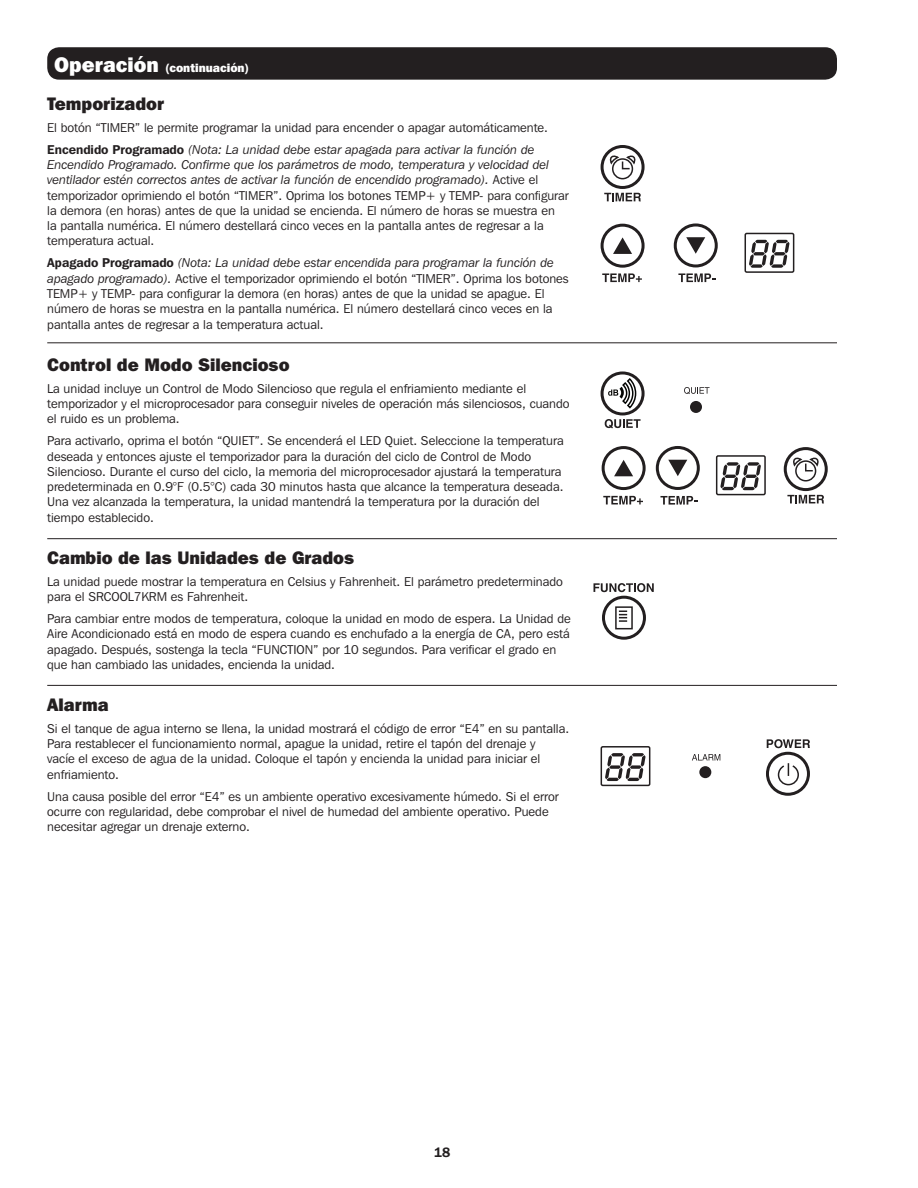
<style>
.page{position:relative;width:918px;height:1188px;background:#fff}
.page>*{position:absolute;margin:0;border:0;box-sizing:border-box;transform-origin:0 0}
.t1{font:800 18px "Franklin Gothic IT Cby BT";color:#231f20}
.t2{font:600 13.5px "Franklin Gothic IT Cby BT";color:#231f20}
.t3{font:12.75px/15.3px "Franklin Gothic IT Cby BT";color:#231f20}
.t4{font:800 12px "Franklin Gothic IT Cby BT";color:#fff}
.s1{font-size:21px}
.s2{font-weight:600}
.s3{font-style:italic}
</style>
<div class="page">
<div style="left:47px;top:47px;width:790px;height:33px;background:#231f20;border-radius:12px"></div>
<div style="left:766px;top:752px;width:44px;height:44px;border:3px solid #231f20;border-radius:50%"></div>
<svg style="left:777px;top:763px;width:22px;height:23px"></svg>
<svg style="left:767px;top:739px;width:43px;height:9px"></svg>
<div style="left:601px;top:746px;width:49px;height:40px;border:2px solid #231f20;border-radius:2px"></div>
<svg style="left:605px;top:753px;width:40px;height:28px"></svg>
<div style="left:699px;top:766px;width:12px;height:12px;background:#231f20;border-radius:50%"></div>
<svg style="left:692px;top:754px;width:28px;height:7px"></svg>
<hr style="left:47px;top:538px;width:790px;height:1px;background:#231f20">
<hr style="left:47px;top:342px;width:790px;height:1px;background:#231f20">
<hr style="left:47px;top:685px;width:790px;height:1px;background:#231f20">
<div style="left:602px;top:446px;width:44px;height:44px;border:3px solid #231f20;border-radius:50%"></div>
<svg style="left:614px;top:460px;width:19px;height:16px"></svg>
<svg style="left:603px;top:496px;width:40px;height:8px"></svg>
<div style="left:602px;top:596px;width:44px;height:44px;border:3px solid #231f20;border-radius:50%"></div>
<svg style="left:615px;top:606px;width:18px;height:24px"></svg>
<svg style="left:594px;top:583px;width:60px;height:9px"></svg>
<div style="left:656px;top:446px;width:44px;height:44px;border:3px solid #231f20;border-radius:50%"></div>
<svg style="left:668px;top:460px;width:19px;height:16px"></svg>
<svg style="left:660px;top:496px;width:37px;height:9px"></svg>
<div style="left:716px;top:455px;width:50px;height:40px;border:2px solid #231f20;border-radius:2px"></div>
<svg style="left:720px;top:462px;width:41px;height:28px"></svg>
<div style="left:784px;top:447px;width:44px;height:44px;border:3px solid #231f20;border-radius:50%"></div>
<svg style="left:793px;top:455px;width:26px;height:27px"></svg>
<svg style="left:787px;top:495px;width:37px;height:8px"></svg>
<div style="left:690px;top:401px;width:12px;height:12px;background:#231f20;border-radius:50%"></div>
<svg style="left:684px;top:387px;width:26px;height:7px"></svg>
<div style="left:601px;top:224px;width:44px;height:44px;border:3px solid #231f20;border-radius:50%"></div>
<svg style="left:613px;top:237px;width:19px;height:17px"></svg>
<svg style="left:602px;top:273px;width:40px;height:9px"></svg>
<div style="left:674px;top:223px;width:44px;height:44px;border:3px solid #231f20;border-radius:50%"></div>
<svg style="left:686px;top:237px;width:19px;height:17px"></svg>
<svg style="left:678px;top:273px;width:37px;height:9px"></svg>
<div style="left:745px;top:233px;width:49px;height:40px;border:2px solid #231f20;border-radius:2px"></div>
<svg style="left:749px;top:240px;width:40px;height:28px"></svg>
<div style="left:601px;top:145px;width:44px;height:44px;border:3px solid #231f20;border-radius:50%"></div>
<svg style="left:609px;top:153px;width:27px;height:27px"></svg>
<svg style="left:604px;top:193px;width:37px;height:8px"></svg>
<div style="left:601px;top:371px;width:44px;height:44px;border:3px solid #231f20;border-radius:50%"></div>
<svg style="left:605px;top:419px;width:36px;height:9px"></svg>
<svg style="left:608px;top:377px;width:29px;height:33px"></svg>
<p class="t4" style="left:54px;top:61px;width:196px"><span class="s1">Operación</span> (continuación)</p>
<p class="t1" style="left:47px;top:92px;width:119px">Temporizador</p>
<p class="t3" style="left:47px;top:119px;width:502px">El botón “TIMER” le permite programar la unidad para encender o apagar automáticamente.</p>
<p class="t3" style="left:47px;top:141px;width:523px"><span class="s2">Encendido Programado</span> <span class="s3">(Nota: La unidad debe estar apagada para activar la función de Encendido Programado. Confirme que los parámetros de modo, temperatura y velocidad del ventilador estén correctos antes de activar la función de encendido programado).</span> Active el temporizador oprimiendo el botón “TIMER”. Oprima los botones TEMP+ y TEMP- para configurar la demora (en horas) antes de que la unidad se encienda. El número de horas se muestra en<br>la pantalla numérica. El número destellará cinco veces en la pantalla antes de regresar a la temperatura actual.</p>
<p class="t3" style="left:47px;top:255px;width:523px"><span class="s2">Apagado Programado</span> <span class="s3">(Nota: La unidad debe estar encendida para programar la función de apagado programado).</span> Active el temporizador oprimiendo el botón “TIMER”. Oprima los botones TEMP+ y TEMP- para configurar la demora (en horas) antes de que la unidad se apague. El número de horas se muestra en la pantalla numérica. El número destellará cinco veces en la pantalla antes de regresar a la temperatura actual.</p>
<p class="t1" style="left:47px;top:353px;width:244px">Control de Modo Silencioso</p>
<p class="t3" style="left:47px;top:380px;width:524px">La unidad incluye un Control de Modo Silencioso que regula el enfriamiento mediante el temporizador y el microprocesador para conseguir niveles de operación más silenciosos, cuando el ruido es un problema.</p>
<p class="t3" style="left:47px;top:433px;width:518px">Para activarlo, oprima el botón “QUIET”. Se encenderá el LED Quiet. Seleccione la temperatura deseada y entonces ajuste el temporizador para la duración del ciclo de Control de Modo Silencioso. Durante el curso del ciclo, la memoria del microprocesador ajustará la temperatura predeterminada en 0.9°F (0.5°C) cada 30 minutos hasta que alcance la temperatura deseada.<br>Una vez alcanzada la temperatura, la unidad mantendrá la temperatura por la duración del tiempo establecido.</p>
<p class="t1" style="left:47px;top:546px;width:309px">Cambio de las Unidades de Grados</p>
<p class="t3" style="left:47px;top:573px;width:517px">La unidad puede mostrar la temperatura en Celsius y Fahrenheit. El parámetro predeterminado para el SRCOOL7KRM es Fahrenheit.</p>
<p class="t3" style="left:47px;top:611px;width:525px">Para cambiar entre modos de temperatura, coloque la unidad en modo de espera. La Unidad de Aire Acondicionado está en modo de espera cuando es enchufado a la energía de CA, pero está apagado. Después, sostenga la tecla “FUNCTION” por 10 segundos. Para verificar el grado en que han cambiado las unidades, encienda la unidad.</p>
<p class="t1" style="left:47px;top:693px;width:63px">Alarma</p>
<p class="t3" style="left:47px;top:721px;width:523px">Si el tanque de agua interno se llena, la unidad mostrará el código de error “E4” en su pantalla.<br>Para restablecer el funcionamiento normal, apague la unidad, retire el tapón del drenaje y<br>vacíe el exceso de agua de la unidad. Coloque el tapón y encienda la unidad para iniciar el enfriamiento.</p>
<p class="t3" style="left:47px;top:788px;width:513px">Una causa posible del error “E4” es un ambiente operativo excesivamente húmedo. Si el error ocurre con regularidad, debe comprobar el nivel de humedad del ambiente operativo. Puede necesitar agregar un drenaje externo.</p>
<p class="t2" style="left:434px;top:1144px;width:18px">18</p>
</div>
